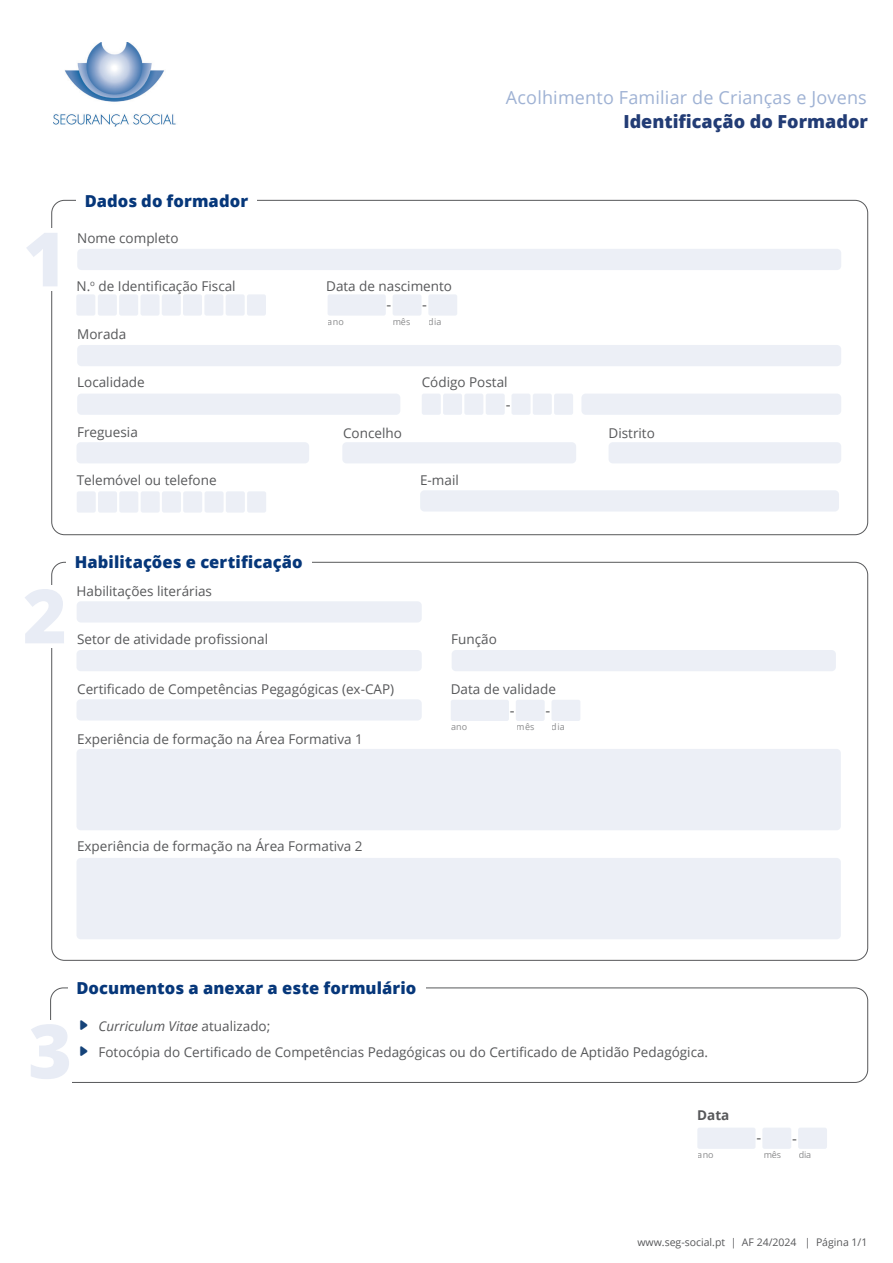
<style>
.page{position:relative;width:893px;height:1263px;background:#fff}
.page>*{position:absolute;margin:0;border:0;box-sizing:border-box;transform-origin:0 0}
.t1{font:800 75px "Open Sans";color:#e8ecf5}
.t2{font:18px "Open Sans";letter-spacing:.01em;color:#9fb2d4}
.t3{font:800 18px "Open Sans";color:#223c75}
.t4{font:800 16.5px "Open Sans";letter-spacing:.005em;color:#06377a}
.t5{font:15px "Open Sans";color:#57585a}
.t6{font:13.5px "Open Sans";color:#57585a}
.t7{font:italic 13.5px "Open Sans";color:#57585a}
.t8{font:700 13.5px "Open Sans";color:#57585a}
.t9{font:10.5px "Open Sans";color:#57585a}
.t10{font:9px "Open Sans";color:#57585a}
.s1{font-style:normal}
</style>
<div class="page">
<div style="left:77px;top:249px;width:764px;height:21px;background:#eceff6;border-radius:4px"></div>
<div style="left:420px;top:490px;width:419px;height:21px;background:#eceff6;border-radius:4px"></div>
<div style="left:77px;top:491px;width:19px;height:22px;background:#eceff6;border-radius:2px"></div>
<div style="left:98px;top:491px;width:19px;height:22px;background:#eceff6;border-radius:2px"></div>
<div style="left:119px;top:491px;width:19px;height:22px;background:#eceff6;border-radius:2px"></div>
<div style="left:141px;top:491px;width:19px;height:22px;background:#eceff6;border-radius:2px"></div>
<div style="left:162px;top:491px;width:19px;height:22px;background:#eceff6;border-radius:2px"></div>
<div style="left:183px;top:491px;width:19px;height:22px;background:#eceff6;border-radius:2px"></div>
<div style="left:205px;top:491px;width:19px;height:22px;background:#eceff6;border-radius:2px"></div>
<div style="left:226px;top:491px;width:19px;height:22px;background:#eceff6;border-radius:2px"></div>
<div style="left:76px;top:294px;width:19px;height:22px;background:#eceff6;border-radius:2px"></div>
<div style="left:98px;top:294px;width:19px;height:22px;background:#eceff6;border-radius:2px"></div>
<div style="left:119px;top:294px;width:19px;height:22px;background:#eceff6;border-radius:2px"></div>
<div style="left:140px;top:294px;width:20px;height:22px;background:#eceff6;border-radius:2px"></div>
<div style="left:162px;top:294px;width:19px;height:22px;background:#eceff6;border-radius:2px"></div>
<div style="left:183px;top:294px;width:19px;height:22px;background:#eceff6;border-radius:2px"></div>
<div style="left:204px;top:294px;width:19px;height:22px;background:#eceff6;border-radius:2px"></div>
<div style="left:226px;top:294px;width:19px;height:22px;background:#eceff6;border-radius:2px"></div>
<div style="left:247px;top:294px;width:19px;height:22px;background:#eceff6;border-radius:2px"></div>
<div style="left:247px;top:491px;width:19px;height:22px;background:#eceff6;border-radius:2px"></div>
<div style="left:77px;top:345px;width:764px;height:21px;background:#eceff6;border-radius:4px"></div>
<div style="left:77px;top:394px;width:323px;height:21px;background:#eceff6;border-radius:4px"></div>
<div style="left:77px;top:601px;width:345px;height:21px;background:#eceff6;border-radius:4px"></div>
<div style="left:76px;top:442px;width:233px;height:21px;background:#eceff6;border-radius:4px"></div>
<div style="left:609px;top:442px;width:232px;height:21px;background:#eceff6;border-radius:4px"></div>
<div style="left:581px;top:394px;width:260px;height:21px;background:#eceff6;border-radius:4px"></div>
<div style="left:422px;top:394px;width:19px;height:21px;background:#eceff6;border-radius:2px"></div>
<div style="left:511px;top:394px;width:20px;height:21px;background:#eceff6;border-radius:2px"></div>
<div style="left:443px;top:394px;width:19px;height:21px;background:#eceff6;border-radius:2px"></div>
<div style="left:533px;top:394px;width:19px;height:21px;background:#eceff6;border-radius:2px"></div>
<div style="left:464px;top:394px;width:19px;height:21px;background:#eceff6;border-radius:2px"></div>
<div style="left:554px;top:394px;width:19px;height:21px;background:#eceff6;border-radius:2px"></div>
<div style="left:486px;top:394px;width:19px;height:21px;background:#eceff6;border-radius:2px"></div>
<div style="left:516px;top:700px;width:29px;height:21px;background:#eceff6;border-radius:2px"></div>
<div style="left:551px;top:700px;width:29px;height:21px;background:#eceff6;border-radius:2px"></div>
<div style="left:451px;top:700px;width:58px;height:21px;background:#eceff6;border-radius:2px"></div>
<div style="left:393px;top:294px;width:28px;height:22px;background:#eceff6;border-radius:2px"></div>
<div style="left:428px;top:294px;width:29px;height:22px;background:#eceff6;border-radius:2px"></div>
<div style="left:328px;top:294px;width:58px;height:22px;background:#eceff6;border-radius:2px"></div>
<div style="left:76px;top:650px;width:346px;height:21px;background:#eceff6;border-radius:4px"></div>
<div style="left:452px;top:650px;width:384px;height:21px;background:#eceff6;border-radius:4px"></div>
<div style="left:76px;top:699px;width:346px;height:21px;background:#eceff6;border-radius:4px"></div>
<div style="left:76px;top:749px;width:765px;height:81px;background:#eceff6;border-radius:4px"></div>
<div style="left:76px;top:858px;width:765px;height:81px;background:#eceff6;border-radius:4px"></div>
<div style="left:342px;top:442px;width:234px;height:21px;background:#eceff6;border-radius:4px"></div>
<div style="left:50px;top:988px;width:818px;height:95px;border:1px solid #57585a;border-radius:13px"></div>
<div style="left:68px;top:981px;width:357px;height:13px;background:#fff"></div>
<div style="left:5px;top:1020px;width:67px;height:63px;background:#fff"></div>
<div style="left:762px;top:1127px;width:29px;height:22px;background:#eceff6;border-radius:2px"></div>
<div style="left:798px;top:1127px;width:29px;height:22px;background:#eceff6;border-radius:2px"></div>
<div style="left:697px;top:1127px;width:59px;height:22px;background:#eceff6;border-radius:2px"></div>
<img style="left:54px;top:43px;width:122px;height:84px">
<p class="t2" style="left:506px;top:85px;width:362px">Acolhimento Familiar de Crianças e Jovens</p>
<p class="t3" style="left:623px;top:107px;width:246px">Identificação do Formador</p>
<p class="t1" style="left:23px;top:202px;width:45px">1</p>
<p class="t4" style="left:85px;top:188px;width:165px">Dados do formador</p>
<p class="t6" style="left:77px;top:228px;width:103px">Nome completo</p>
<p class="t6" style="left:77px;top:277px;width:161px">N.<sup>o</sup> de Identificação Fiscal</p>
<p class="t6" style="left:77px;top:324px;width:51px">Morada</p>
<p class="t6" style="left:77px;top:373px;width:69px">Localidade</p>
<p class="t6" style="left:422px;top:373px;width:87px">Código Postal</p>
<p class="t6" style="left:77px;top:423px;width:62px">Freguesia</p>
<p class="t6" style="left:343px;top:423px;width:60px">Concelho</p>
<p class="t6" style="left:609px;top:423px;width:48px">Distrito</p>
<p class="t6" style="left:326px;top:277px;width:127px">Data de nascimento</p>
<p class="t10" style="left:328px;top:316px;width:17px">ano</p>
<p class="t10" style="left:393px;top:316px;width:19px">mês</p>
<p class="t10" style="left:429px;top:316px;width:14px">dia</p>
<p class="t5" style="left:387px;top:294px;width:6px">-</p>
<p class="t5" style="left:422px;top:295px;width:6px">-</p>
<p class="t5" style="left:506px;top:394px;width:6px">-</p>
<p class="t6" style="left:77px;top:471px;width:141px">Telemóvel ou telefone</p>
<p class="t6" style="left:420px;top:471px;width:40px">E-mail</p>
<p class="t4" style="left:75px;top:550px;width:229px">Habilitações e certificação</p>
<p class="t1" style="left:23px;top:559px;width:45px">2</p>
<p class="t6" style="left:77px;top:582px;width:137px">Habilitações literárias</p>
<p class="t6" style="left:77px;top:630px;width:192px">Setor de atividade profissional</p>
<p class="t6" style="left:451px;top:630px;width:47px">Função</p>
<p class="t6" style="left:77px;top:680px;width:319px">Certificado de Competências Pegagógicas (ex-CAP)</p>
<p class="t6" style="left:77px;top:729px;width:287px">Experiência de formação na Área Formativa 1</p>
<p class="t6" style="left:451px;top:680px;width:107px">Data de validade</p>
<p class="t10" style="left:451px;top:720px;width:17px">ano</p>
<p class="t10" style="left:517px;top:720px;width:19px">mês</p>
<p class="t10" style="left:552px;top:720px;width:14px">dia</p>
<p class="t5" style="left:510px;top:700px;width:6px">-</p>
<p class="t5" style="left:545px;top:700px;width:6px">-</p>
<p class="t6" style="left:77px;top:837px;width:287px">Experiência de formação na Área Formativa 2</p>
<p class="t4" style="left:76px;top:975px;width:341px">Documentos a anexar a este formulário</p>
<p class="t1" style="left:28px;top:994px;width:45px">3</p>
<p class="t7" style="left:98px;top:1017px;width:173px">Curriculum Vitae <span class="s1">atualizado;</span></p>
<p class="t6" style="left:98px;top:1043px;width:611px">Fotocópia do Certificado de Competências Pedagógicas ou do Certificado de Aptidão Pedagógica.</p>
<p class="t8" style="left:697px;top:1105px;width:34px">Data</p>
<p class="t10" style="left:698px;top:1148px;width:17px">ano</p>
<p class="t10" style="left:763px;top:1148px;width:19px">mês</p>
<p class="t10" style="left:798px;top:1148px;width:14px">dia</p>
<p class="t5" style="left:756px;top:1128px;width:6px">-</p>
<p class="t5" style="left:792px;top:1128px;width:6px">-</p>
<p class="t9" style="left:637px;top:1235px;width:232px">www.seg-social.pt | AF 24/2024 | Página 1/1</p>
</div>
